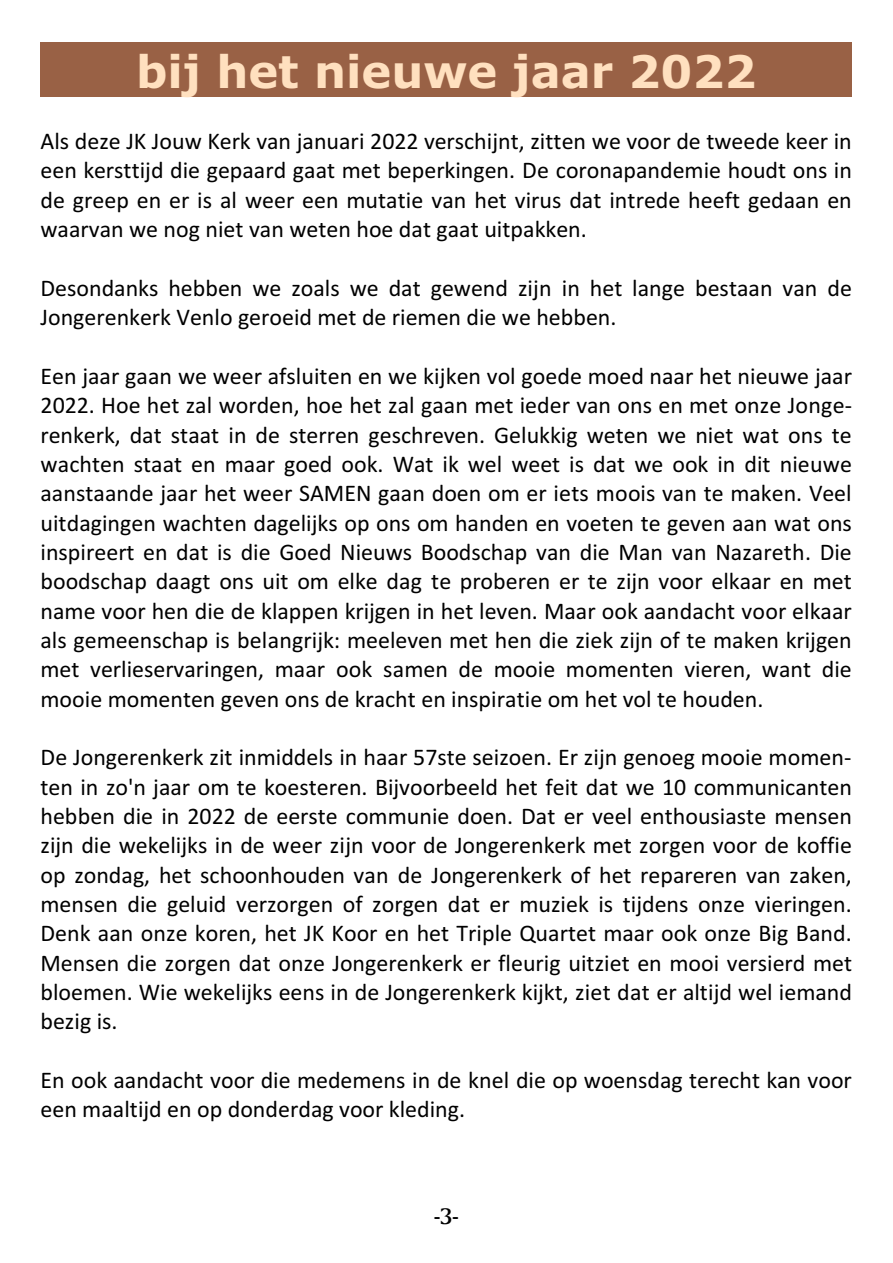
<style>
.page{position:relative;width:893px;height:1263px;background:#fff}
.page>*{position:absolute;margin:0;border:0;box-sizing:border-box;transform-origin:0 0}
.t1{font:700 45px "Verdana";color:#ffe0bf}
.t2{font:24px/29.4px "Calibri";color:#000;text-align:justify}
.t3{font:24px "Amerigo BT Medium A";color:#000}
</style>
<div class="page">
<div style="left:40px;top:42px;width:812px;height:55px;background:#996145"></div>
<h1 class="t1" style="left:136px;top:53px;width:622px">bij het nieuwe jaar 2022</h1>
<p class="t2" style="left:40px;top:128px;width:813px">Als deze JK Jouw Kerk van januari 2022 verschijnt, zitten we voor de tweede keer in een kersttijd die gepaard gaat met beperkingen. De coronapandemie houdt ons in de greep en er is al weer een mutatie van het virus dat intrede heeft gedaan en waarvan we nog niet van weten hoe dat gaat uitpakken.</p>
<p class="t2" style="left:40px;top:275px;width:813px">Desondanks hebben we zoals we dat gewend zijn in het lange bestaan van de<br>Jongerenkerk Venlo geroeid met de riemen die we hebben.</p>
<p class="t2" style="left:40px;top:363px;width:813px">Een jaar gaan we weer afsluiten en we kijken vol goede moed naar het nieuwe jaar 2022. Hoe het zal worden, hoe het zal gaan met ieder van ons en met onze Jonge&shy;renkerk, dat staat in de sterren geschreven. Gelukkig weten we niet wat ons te wachten staat en maar goed ook. Wat ik wel weet is dat we ook in dit nieuwe aanstaande jaar het weer SAMEN gaan doen om er iets moois van te maken. Veel uitdagingen wachten dagelijks op ons om handen en voeten te geven aan wat ons inspireert en dat is die Goed Nieuws Boodschap van die Man van Nazareth. Die boodschap daagt ons uit om elke dag te proberen er te zijn voor elkaar en met name voor hen die de klappen krijgen in het leven. Maar ook aandacht voor elkaar als gemeenschap is belangrijk: meeleven met hen die ziek zijn of te maken krijgen met verlieservaringen, maar ook samen de mooie momenten vieren, want die mooie momenten geven ons de kracht en inspiratie om het vol te houden.</p>
<p class="t2" style="left:40px;top:744px;width:813px">De Jongerenkerk zit inmiddels in haar 57ste seizoen. Er zijn genoeg mooie momen&shy;ten in zo'n jaar om te koesteren. Bijvoorbeeld het feit dat we 10 communicanten hebben die in 2022 de eerste communie doen. Dat er veel enthousiaste mensen zijn die wekelijks in de weer zijn voor de Jongerenkerk met zorgen voor de koffie op zondag, het schoonhouden van de Jongerenkerk of het repareren van zaken, mensen die geluid verzorgen of zorgen dat er muziek is tijdens onze vieringen.<br>Denk aan onze koren, het JK Koor en het Triple Quartet maar ook onze Big Band.<br>Mensen die zorgen dat onze Jongerenkerk er fleurig uitziet en mooi versierd met bloemen. Wie wekelijks eens in de Jongerenkerk kijkt, ziet dat er altijd wel iemand bezig is.</p>
<p class="t2" style="left:40px;top:1067px;width:813px">En ook aandacht voor die medemens in de knel die op woensdag terecht kan voor een maaltijd en op donderdag voor kleding.</p>
<p class="t3" style="left:434px;top:1205px;width:26px">-3-</p>
</div>
